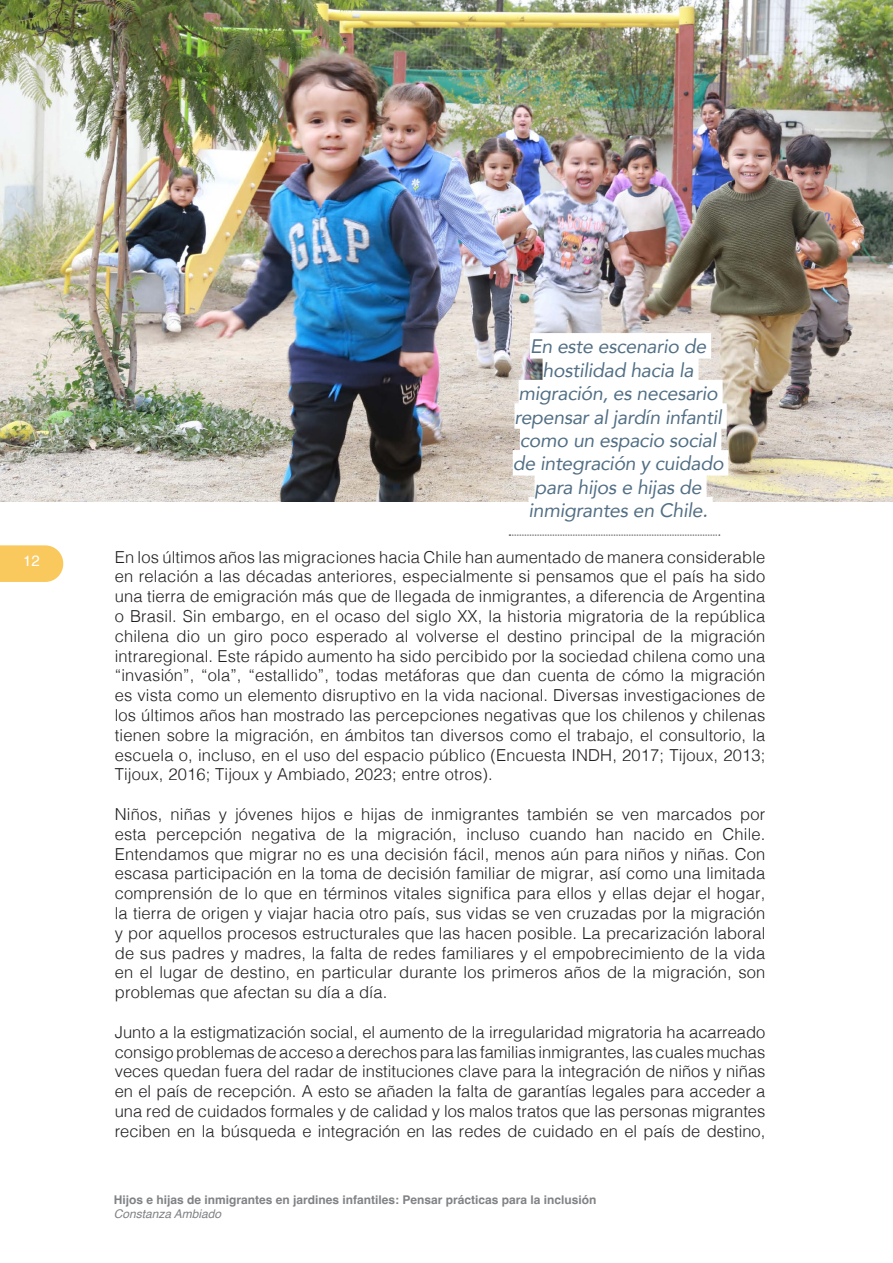
<style>
.page{position:relative;width:893px;height:1263px;background:#fff}
.page>*{position:absolute;margin:0;border:0;box-sizing:border-box;transform-origin:0 0}
.t1{font:italic 19.5px/23.4px "Avenir";letter-spacing:-.015em;color:#526f85;text-align:center}
.t2{font:300 16.5px/19.8px "Helvetica";letter-spacing:.01em;color:#231f20;text-align:justify}
.t3{font:15px "Helvetica";color:#fff}
.t4{font:700 12px "Helvetica";color:#808285}
.t5{font:italic 12px "Helvetica";color:#808285}
</style>
<div class="page">
<svg style="left:0;top:545px;width:63px;height:37px;background:#f9cc67"></svg>
<img style="left:0;top:0;width:893px;height:502px">
<div style="left:530px;top:333px;width:181px;height:26px;background:#fff"></div>
<div style="left:543px;top:356px;width:156px;height:26px;background:#fff"></div>
<div style="left:519px;top:380px;width:204px;height:25px;background:#fff"></div>
<div style="left:514px;top:403px;width:213px;height:26px;background:#fff"></div>
<div style="left:520px;top:427px;width:201px;height:25px;background:#fff"></div>
<div style="left:513px;top:450px;width:215px;height:26px;background:#fff"></div>
<div style="left:535px;top:473px;width:172px;height:26px;background:#fff"></div>
<div style="left:528px;top:497px;width:185px;height:25px;background:#fff"></div>
<svg style="left:509px;top:535px;width:211px;height:1px"></svg>
<p class="t3" style="left:23px;top:550px;width:18px">12</p>
<p class="t1" style="left:513px;top:335px;width:212px">En este escenario de hostilidad hacia la migración, es necesario repensar al jardín infantil como un espacio social de integración y cuidado para hijos e hijas de inmigrantes en Chile.</p>
<p class="t2" style="left:115px;top:546px;width:652px">En los últimos años las migraciones hacia Chile han aumentado de manera considerable en relación a las décadas anteriores, especialmente si pensamos que el país ha sido una tierra de emigración más que de llegada de inmigrantes, a diferencia de Argentina o Brasil. Sin embargo, en el ocaso del siglo XX, la historia migratoria de la república chilena dio un giro poco esperado al volverse el destino principal de la migración intraregional. Este rápido aumento ha sido percibido por la sociedad chilena como una “invasión”, “ola”, “estallido”, todas metáforas que dan cuenta de cómo la migración es vista como un elemento disruptivo en la vida nacional. Diversas investigaciones de los últimos años han mostrado las percepciones negativas que los chilenos y chilenas tienen sobre la migración, en ámbitos tan diversos como el trabajo, el consultorio, la escuela o, incluso, en el uso del espacio público (Encuesta INDH, 2017; Tijoux, 2013; Tijoux, 2016; Tijoux y Ambiado, 2023; entre otros).</p>
<p class="t2" style="left:115px;top:803px;width:652px">Niños, niñas y jóvenes hijos e hijas de inmigrantes también se ven marcados por esta percepción negativa de la migración, incluso cuando han nacido en Chile.<br>Entendamos que migrar no es una decisión fácil, menos aún para niños y niñas. Con escasa participación en la toma de decisión familiar de migrar, así como una limitada comprensión de lo que en términos vitales significa para ellos y ellas dejar el hogar, la tierra de origen y viajar hacia otro país, sus vidas se ven cruzadas por la migración y por aquellos procesos estructurales que las hacen posible. La precarización laboral de sus padres y madres, la falta de redes familiares y el empobrecimiento de la vida en el lugar de destino, en particular durante los primeros años de la migración, son problemas que afectan su día a día.</p>
<p class="t2" style="left:115px;top:1021px;width:652px">Junto a la estigmatización social, el aumento de la irregularidad migratoria ha acarreado consigo problemas de acceso a derechos para las familias inmigrantes, las cuales muchas veces quedan fuera del radar de instituciones clave para la integración de niños y niñas en el país de recepción. A esto se añaden la falta de garantías legales para acceder a una red de cuidados formales y de calidad y los malos tratos que las personas migrantes reciben en la búsqueda e integración en las redes de cuidado en el país de destino,</p>
<p class="t4" style="left:114px;top:1192px;width:484px">Hijos e hijas de inmigrantes en jardines infantiles: Pensar prácticas para la inclusión</p>
<p class="t5" style="left:114px;top:1205px;width:109px">Constanza Ambiado</p>
</div>
